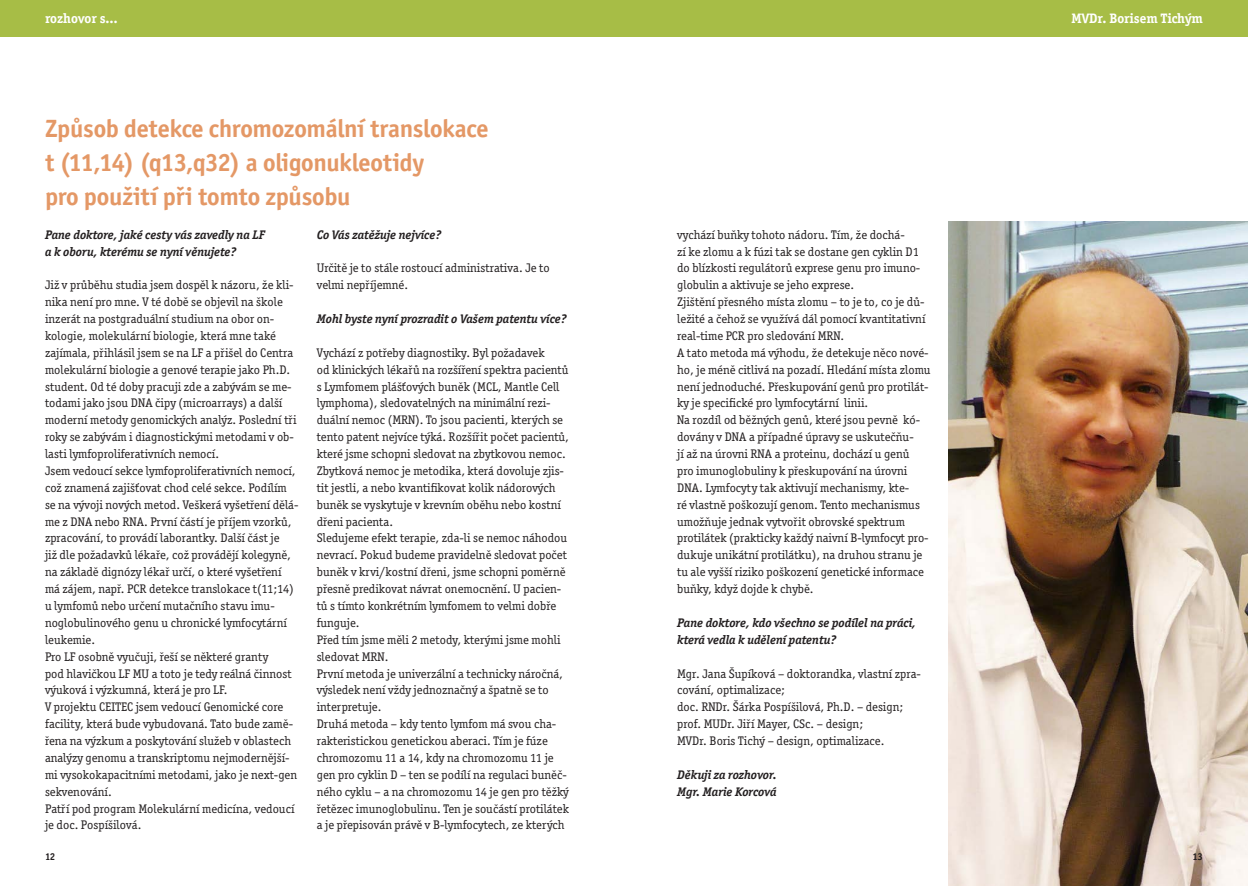
<style>
.page{position:relative;width:1248px;height:886px;background:#fff}
.page>*{position:absolute;margin:0;border:0;box-sizing:border-box;transform-origin:0 0}
.t1{font:700 25px/33.8px "Officina Sans Itc TOT";letter-spacing:-.01em;color:#e49866}
.t2{font:700 13.75px "Officina Serif Itc TOT";color:#fff}
.t3{font:12.5px/16.9px "Officina Serif Itc TOT";color:#231f20}
.t4{font:italic 700 12.5px/16.9px "Officina Serif Itc TOT";color:#231f20}
.t5{font:700 10px "Officina Serif Itc TOT";color:#231f20}
</style>
<div class="page">
<div style="left:0;top:0;width:1247px;height:36px;background:#a7bd46"></div>
<img style="left:948px;top:222px;width:299px;height:664px">
<p class="t2" style="left:45px;top:10px;width:74px">rozhovor s…</p>
<h1 class="t1" style="left:45px;top:112px;width:445px">Způsob detekce chromozomální translokace t (11,14) (q13,q32) a oligonukleotidy<br>pro použití při tomto způsobu</h1>
<p class="t4" style="left:45px;top:226px;width:221px">Pane doktore, jaké cesty vás zavedly na LF a k oboru, kterému se nyní věnujete?</p>
<p class="t3" style="left:45px;top:277px;width:255px">Již v průběhu studia jsem dospěl k názoru, že kli&shy;nika není pro mne. V té době se objevil na škole inzerát na postgraduální studium na obor on&shy;kologie, molekulární biologie, která mne také zajímala, přihlásil jsem se na LF a přišel do Centra molekulární biologie a genové terapie jako Ph.D. student. Od té doby pracuji zde a zabývám se me&shy;todami jako jsou DNA čipy (microarrays) a další moderní metody genomických analýz. Poslední tři roky se zabývám i diagnostickými metodami v ob&shy;lasti lymfoproliferativních nemocí.<br>Jsem vedoucí sekce lymfoproliferativních nemocí, což znamená zajišťovat chod celé sekce. Podílím se na vývoji nových metod. Veškerá vyšetření dělá&shy;me z DNA nebo RNA. První částí je příjem vzorků, zpracování, to provádí laborantky. Další část je<br>již dle požadavků lékaře, což provádějí kolegyně, na základě dignózy lékař určí, o které vyšetření má zájem, např. PCR detekce translokace t(11;14) u lymfomů nebo určení mutačního stavu imu&shy;noglobulinového genu u chronické lymfocytární leukemie.<br>Pro LF osobně vyučuji, řeší se některé granty<br>pod hlavičkou LF MU a toto je tedy reálná činnost výuková i výzkumná, která je pro LF.<br>V projektu CEITEC jsem vedoucí Genomické core facility, která bude vybudovaná. Tato bude zamě&shy;řena na výzkum a poskytování služeb v oblastech analýzy genomu a transkriptomu nejmodernější&shy;mi vysokokapacitními metodami, jako je next-gen sekvenování.<br>Patří pod program Molekulární medicína, vedoucí je doc. Pospíšilová.</p>
<p class="t4" style="left:317px;top:226px;width:126px">Co Vás zatěžuje nejvíce?</p>
<p class="t3" style="left:317px;top:260px;width:234px">Určitě je to stále rostoucí administrativa. Je to velmi nepříjemné.</p>
<p class="t4" style="left:317px;top:310px;width:251px">Mohl byste nyní prozradit o Vašem patentu více?</p>
<p class="t3" style="left:317px;top:344px;width:254px">Vychází z potřeby diagnostiky. Byl požadavek<br>od klinických lékařů na rozšíření spektra pacientů s Lymfomem plášťových buněk (MCL, Mantle Cell lymphoma), sledovatelných na minimální rezi&shy;duální nemoc (MRN). To jsou pacienti, kterých se tento patent nejvíce týká. Rozšířit počet pacientů, které jsme schopni sledovat na zbytkovou nemoc.<br>Zbytková nemoc je metodika, která dovoluje zjis&shy;tit jestli, a nebo kvantifikovat kolik nádorových buněk se vyskytuje v krevním oběhu nebo kostní dřeni pacienta.<br>Sledujeme efekt terapie, zda-li se nemoc náhodou nevrací. Pokud budeme pravidelně sledovat počet buněk v krvi/kostní dřeni, jsme schopni poměrně přesně predikovat návrat onemocnění. U pacien&shy;tů s tímto konkrétním lymfomem to velmi dobře funguje.<br>Před tím jsme měli 2 metody, kterými jsme mohli sledovat MRN.<br>První metoda je univerzální a technicky náročná, výsledek není vždy jednoznačný a špatně se to interpretuje.<br>Druhá metoda – kdy tento lymfom má svou cha&shy;rakteristickou genetickou aberaci. Tím je fúze chromozomu 11 a 14, kdy na chromozomu 11 je gen pro cyklin D – ten se podílí na regulaci buněč&shy;ného cyklu – a na chromozomu 14 je gen pro těžký řetězec imunoglobulinu. Ten je součástí protilátek a je přepisován právě v B-lymfocytech, ze kterých</p>
<p class="t3" style="left:677px;top:226px;width:255px">vychází buňky tohoto nádoru. Tím, že dochá-<br>zí ke zlomu a k fúzi tak se dostane gen cyklin D1 do blízkosti regulátorů exprese genu pro imuno&shy;globulin a aktivuje se jeho exprese.<br>Zjištění přesného místa zlomu – to je to, co je dů&shy;ležité a čehož se využívá dál pomocí kvantitativní real-time PCR pro sledování MRN.<br>A tato metoda má výhodu, že detekuje něco nové&shy;ho, je méně citlivá na pozadí. Hledání místa zlomu není jednoduché. Přeskupování genů pro protilát&shy;ky je specifické pro lymfocytární linii.<br>Na rozdíl od běžných genů, které jsou pevně kó&shy;dovány v DNA a případné úpravy se uskutečňu-<br>jí až na úrovni RNA a proteinu, dochází u genů<br>pro imunoglobuliny k přeskupování na úrovni DNA. Lymfocyty tak aktivují mechanismy, kte-<br>ré vlastně poškozují genom. Tento mechanismus umožňuje jednak vytvořit obrovské spektrum protilátek (prakticky každý naivní B-lymfocyt pro&shy;dukuje unikátní protilátku), na druhou stranu je tu ale vyšší riziko poškození genetické informace buňky, když dojde k chybě.</p>
<p class="t4" style="left:677px;top:614px;width:240px">Pane doktore, kdo všechno se podílel na práci, která vedla k udělení patentu?</p>
<p class="t3" style="left:677px;top:665px;width:245px">Mgr. Jana Šupíková – doktorandka, vlastní zpra&shy;cování, optimalizace;<br>doc. RNDr. Šárka Pospíšilová, Ph.D. – design; prof. MUDr. Jiří Mayer, CSc. – design;<br>MVDr. Boris Tichý – design, optimalizace.</p>
<p class="t4" style="left:677px;top:766px;width:101px">Děkuji za rozhovor.<br>Mgr. Marie Korcová</p>
<p class="t2" style="left:1071px;top:10px;width:133px">MVDr. Borisem Tichým</p>
<p class="t5" style="left:45px;top:850px;width:12px">12</p>
<p class="t5" style="left:1192px;top:850px;width:12px">13</p>
</div>
